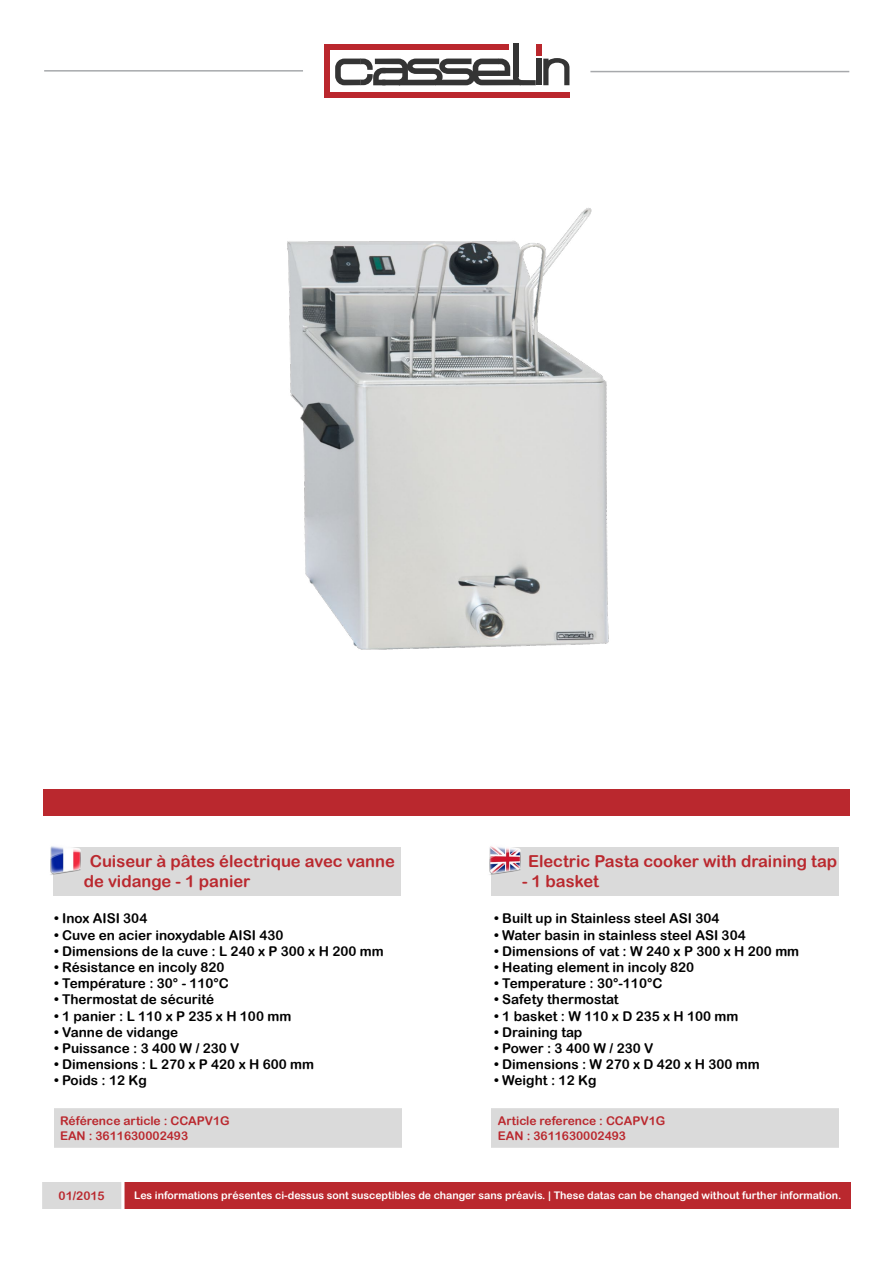
<style>
.page{position:relative;width:893px;height:1263px;background:#fff}
.page>*{position:absolute;margin:0;border:0;box-sizing:border-box;transform-origin:0 0}
.t1{font:900 54.3px "Walkway";color:#343434}
.t2{font:16.5px/19.8px "Arial Rounded MT Bold";color:#ba282e}
.t3{font:13.5px "Arial Rounded MT Bold";color:#000}
.t4{font:12px/14.4px "Arial Rounded MT Bold";color:#ba282e}
.t5{font:10.5px "Arial Rounded MT Bold";color:#fff}
</style>
<div class="page">
<img style="left:42px;top:1182px;width:809px;height:27px">
<div style="left:43px;top:789px;width:807px;height:27px;background:#ba282e"></div>
<img style="left:489px;top:846px;width:33px;height:31px">
<img style="left:50px;top:846px;width:33px;height:31px">
<div style="left:324px;top:47px;width:5px;height:48px;background:#ba272d"></div>
<div style="left:324px;top:92px;width:246px;height:6px;background:#ba272d"></div>
<div style="left:324px;top:44px;width:184px;height:6px;background:#ba272d"></div>
<div style="left:536px;top:59px;width:6px;height:26px;background:#343434"></div>
<div style="left:513px;top:44px;width:5px;height:33px;background:#343434"></div>
<div style="left:523px;top:80px;width:13px;height:5px;background:#343434"></div>
<svg style="left:335px;top:59px;width:188px;height:26px"></svg>
<div style="left:536px;top:44px;width:6px;height:11px;background:#ba272d"></div>
<hr style="left:44px;top:70px;width:259px;height:2px;background:#a7a9ac">
<hr style="left:590px;top:71px;width:259px;height:1px;background:#a7a9ac">
<img style="left:287px;top:208px;width:322px;height:442px">
<h1 class="t1" style="left:542px;top:38px;width:30px">n</h1>
<p class="t2" style="left:84px;top:851px;width:313px;text-indent:6px">Cuiseur à pâtes électrique avec vanne de vidange - 1 panier</p>
<p class="t2" style="left:528px;top:851px;width:310px">Electric Pasta cooker with draining tap</p>
<p class="t2" style="left:522px;top:871px;width:79px">- 1 basket</p>
<p class="t3" style="left:54px;top:911px;width:95px">• Inox AISI 304</p>
<p class="t3" style="left:54px;top:927px;width:231px">• Cuve en acier inoxydable AISI 430</p>
<p class="t3" style="left:54px;top:943px;width:331px">• Dimensions de la cuve : L 240 x P 300 x H 200 mm</p>
<p class="t3" style="left:54px;top:959px;width:172px">• Résistance en incoly 820</p>
<p class="t3" style="left:54px;top:975px;width:176px">• Température : 30° - 110°C</p>
<p class="t3" style="left:54px;top:992px;width:162px">• Thermostat de sécurité</p>
<p class="t3" style="left:54px;top:1008px;width:239px">• 1 panier : L 110 x P 235 x H 100 mm</p>
<p class="t3" style="left:54px;top:1024px;width:126px">• Vanne de vidange</p>
<p class="t3" style="left:54px;top:1040px;width:187px">• Puissance : 3 400 W / 230 V</p>
<p class="t3" style="left:54px;top:1056px;width:262px">• Dimensions : L 270 x P 420 x H 600 mm</p>
<p class="t3" style="left:54px;top:1073px;width:95px">• Poids : 12 Kg</p>
<p class="t3" style="left:494px;top:911px;width:227px">• Built up in Stainless steel ASI 304</p>
<p class="t3" style="left:494px;top:927px;width:253px">• Water basin in stainless steel ASI 304</p>
<p class="t3" style="left:494px;top:943px;width:307px">• Dimensions of vat : W 240 x P 300 x H 200 mm</p>
<p class="t3" style="left:494px;top:959px;width:202px">• Heating element in incoly 820</p>
<p class="t3" style="left:494px;top:975px;width:170px">• Temperature : 30°-110°C</p>
<p class="t3" style="left:494px;top:992px;width:126px">• Safety thermostat</p>
<p class="t3" style="left:494px;top:1008px;width:246px">• 1 basket : W 110 x D 235 x H 100 mm</p>
<p class="t3" style="left:494px;top:1024px;width:90px">• Draining tap</p>
<p class="t3" style="left:494px;top:1040px;width:161px">• Power : 3 400 W / 230 V</p>
<p class="t3" style="left:494px;top:1056px;width:267px">• Dimensions : W 270 x D 420 x H 300 mm</p>
<p class="t3" style="left:494px;top:1073px;width:104px">• Weight : 12 Kg</p>
<p class="t4" style="left:60px;top:1113px;width:171px">Référence article : CCAPV1G<br>EAN : 3611630002493</p>
<p class="t4" style="left:498px;top:1113px;width:169px">Article reference : CCAPV1G<br>EAN : 3611630002493</p>
<p class="t4" style="left:59px;top:1188px;width:48px">01/2015</p>
<p class="t5" style="left:134px;top:1189px;width:709px">Les informations présentes ci-dessus sont susceptibles de changer sans préavis. | These datas can be changed without further information.</p>
</div>
